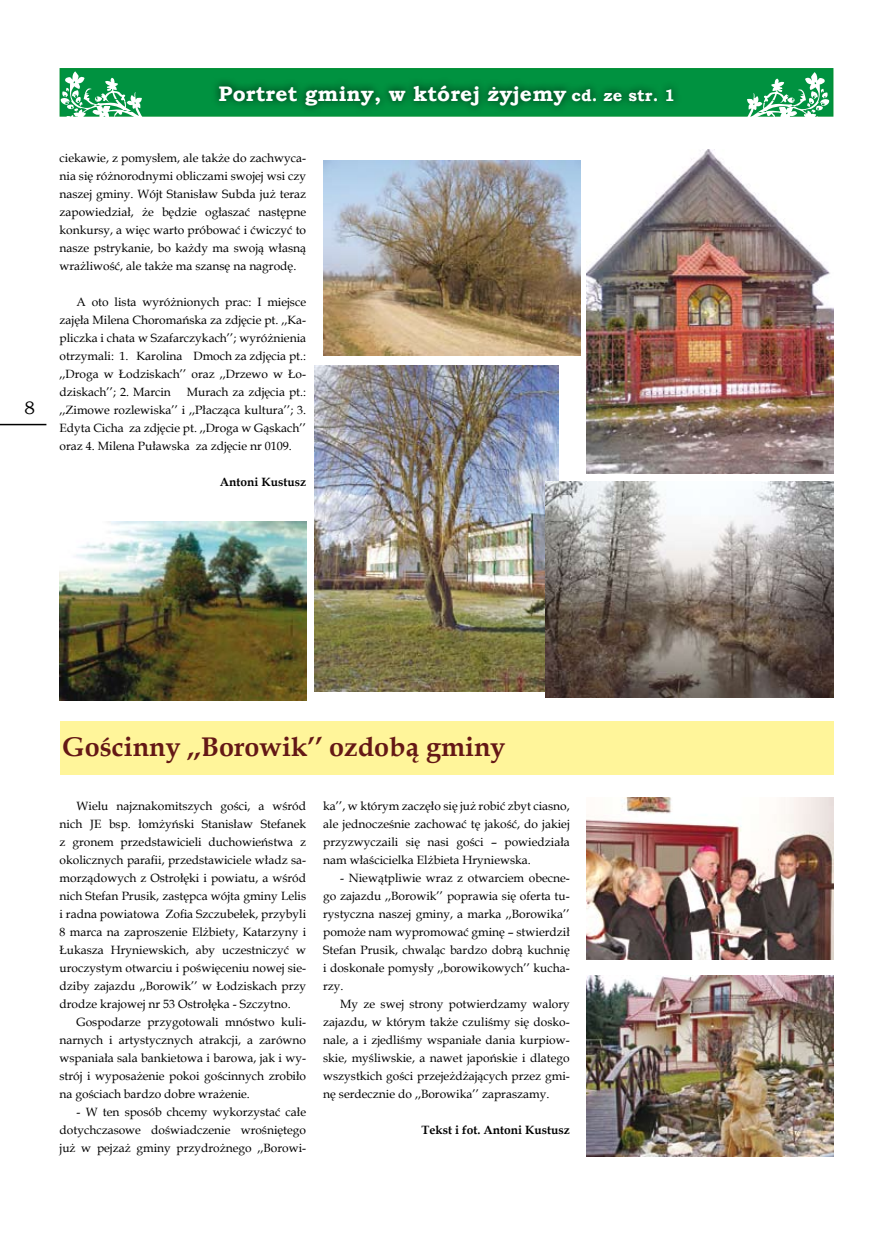
<style>
.page{position:relative;width:876px;height:1242px;background:#fff}
.page>*{position:absolute;margin:0;border:0;box-sizing:border-box;transform-origin:0 0}
.t1{font:700 27px "Book Antiqua";color:#641815}
.t2{font:700 21px "Bookman Old Style";letter-spacing:.01em;color:#fff}
.t3{font:18px "Bookman Old Style";color:#000}
.t4{font:12px/18px "Book Antiqua";color:#000;text-align:justify}
.t5{font:700 12px "Book Antiqua";color:#000}
.s1{font-size:16.5px}
</style>
<div class="page">
<hr style="left:0;top:424px;width:46px;height:1px;background:#000">
<div style="left:60px;top:721px;width:773px;height:53px;background:#fff59a"></div>
<div style="left:60px;top:68px;width:773px;height:49px;background:#009240"></div>
<div style="left:210px;top:76px;width:622px;height:91px;background:#000;opacity:.75"></div>
<svg style="left:712px;top:72px;width:118px;height:62px"></svg>
<svg style="left:59px;top:71px;width:117px;height:46px"></svg>
<img style="left:315px;top:366px;width:243px;height:325px">
<img style="left:587px;top:149px;width:246px;height:324px">
<img style="left:60px;top:522px;width:246px;height:178px">
<img style="left:545px;top:481px;width:288px;height:216px">
<img style="left:323px;top:161px;width:258px;height:194px">
<img style="left:587px;top:797px;width:246px;height:162px">
<img style="left:587px;top:975px;width:246px;height:181px">
<h3 class="t3" style="left:24px;top:396px;width:13px">8</h3>
<h2 class="t2" style="left:219px;top:78px;width:458px">Portret gminy, w której żyjemy <span class="s1">cd. ze str. 1</span></h2>
<p class="t4" style="left:60px;top:149px;width:248px">ciekawie, z pomysłem, ale także do zachwyca&shy;nia się różnorodnymi obliczami swojej wsi czy naszej gminy. Wójt Stanisław Subda już teraz zapowiedział, że będzie ogłaszać następne konkursy, a więc warto próbować i ćwiczyć to nasze pstrykanie, bo każdy ma swoją własną wrażliwość, ale także ma szansę na nagrodę.</p>
<p class="t4" style="left:60px;top:293px;width:248px;text-indent:17px">A oto lista wyróżnionych prac: I miejsce zajęła Milena Choromańska za zdjęcie pt. ,,Ka&shy;pliczka i chata w Szafarczykach’’; wyróżnienia otrzymali: 1. Karolina Dmoch za zdjęcia pt.: ,,Droga w Łodziskach’’ oraz ,,Drzewo w Ło&shy;dziskach’’; 2. Marcin</p>
<p class="t4" style="left:60px;top:383px;width:248px;text-indent:127px">Murach za zdjęcia pt.: ,,Zimowe rozlewiska’’ i ,,Płacząca kultura’’; 3.<br>Edyta Cicha za zdjęcie pt. ,,Droga w Gąskach’’ oraz 4. Milena Puławska za zdjęcie nr 0109.</p>
<p class="t5" style="left:220px;top:474px;width:88px">Antoni Kustusz</p>
<h1 class="t1" style="left:62px;top:728px;width:445px">Gościnny ,,Borowik’’ ozdobą gminy</h1>
<p class="t4" style="left:60px;top:797px;width:248px;text-indent:17px">Wielu najznakomitszych gości, a wśród nich JE bsp. łomżyński Stanisław Stefanek z gronem przedstawicieli duchowieństwa z okolicznych parafii, przedstawiciele władz sa&shy;morządowych z Ostrołęki i powiatu, a wśród nich Stefan Prusik, zastępca wójta gminy Lelis i radna powiatowa Zofia Szczubełek, przybyli 8 marca na zaproszenie Elżbiety, Katarzyny i Łukasza Hryniewskich, aby uczestniczyć w uroczystym otwarciu i poświęceniu nowej sie&shy;dziby zajazdu ,,Borowik’’ w Łodziskach przy drodze krajowej nr 53 Ostrołęka - Szczytno.</p>
<p class="t4" style="left:60px;top:1013px;width:248px;text-indent:17px">Gospodarze przygotowali mnóstwo kuli&shy;narnych i artystycznych atrakcji, a zarówno wspaniała sala bankietowa i barowa, jak i wy&shy;strój i wyposażenie pokoi gościnnych zrobiło na gościach bardzo dobre wrażenie.</p>
<p class="t4" style="left:60px;top:1103px;width:248px;text-indent:17px">- W ten sposób chcemy wykorzystać całe dotychczasowe doświadczenie wrośniętego już w pejzaż gminy przydrożnego ,,Borowi-</p>
<p class="t4" style="left:323px;top:797px;width:248px">ka’’, w którym zaczęło się już robić zbyt ciasno, ale jednocześnie zachować tę jakość, do jakiej przyzwyczaili się nasi gości – powiedziała nam właścicielka Elżbieta Hryniewska.</p>
<p class="t4" style="left:323px;top:869px;width:248px;text-indent:17px">- Niewątpliwie wraz z otwarciem obecne&shy;go zajazdu ,,Borowik’’ poprawia się oferta tu&shy;rystyczna naszej gminy, a marka ,,Borowika’’ pomoże nam wypromować gminę – stwierdził Stefan Prusik, chwaląc bardzo dobrą kuchnię i doskonałe pomysły ,,borowikowych’’ kucha&shy;rzy.</p>
<p class="t4" style="left:323px;top:995px;width:248px;text-indent:17px">My ze swej strony potwierdzamy walory zajazdu, w którym także czuliśmy się dosko&shy;nale, a i zjedliśmy wspaniałe dania kurpiow&shy;skie, myśliwskie, a nawet japońskie i dlatego wszystkich gości przejeżdżających przez gmi&shy;nę serdecznie do ,,Borowika’’ zapraszamy.</p>
<p class="t5" style="left:421px;top:1122px;width:150px">Tekst i fot. Antoni Kustusz</p>
</div>
